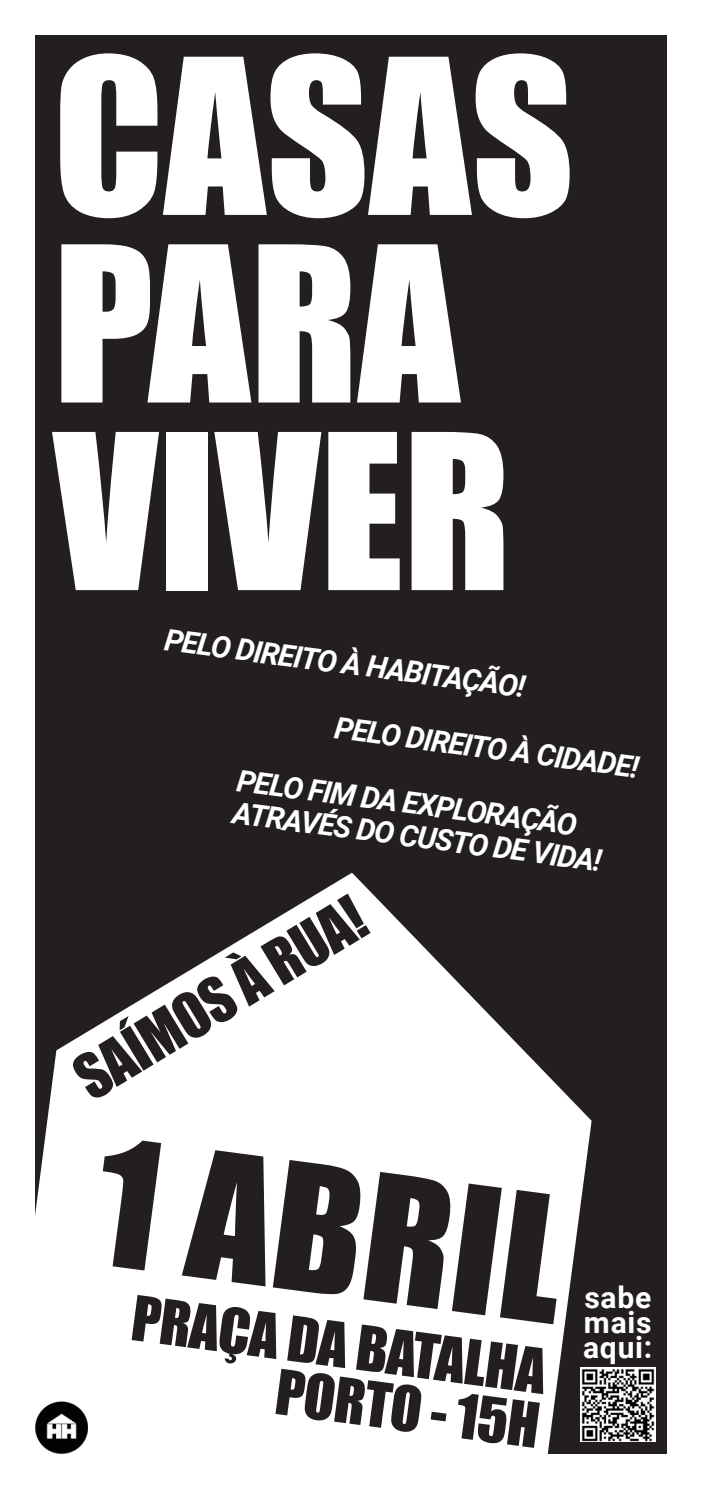
<style>
.page{position:relative;width:702px;height:1489px;background:#fff}
.page>*{position:absolute;margin:0;border:0;box-sizing:border-box;transform-origin:0 0}
.t1{font:200px/187.5px "Impact";color:#fff}
.t2{font:162.5px "Impact";color:#231f20}
.t3{font:57.5px "Impact";color:#231f20}
.t4{font:italic 700 30px/64.5px "Roboto";color:#fff}
.t5{font:700 30px/25px "Roboto";letter-spacing:.025em;color:#fff;text-align:justify}
</style>
<div class="page">
<div style="left:35px;top:35px;width:631px;height:1418px;background:#231f20"></div>
<svg style="left:35px;top:872px;width:556px;height:582px;fill:#fff"></svg>
<img style="left:580px;top:1366px;width:75px;height:74px">
<img style="left:35px;top:1398px;width:52px;height:55px">
<h1 class="t1" style="left:53px;top:37px;width:522px">CASAS<br>PARA<br>VIVER</h1>
<p class="t4" style="left:169px;top:607px;width:365px;rotate:7deg">PELO DIREITO À HABITAÇÃO!</p>
<p class="t4" style="left:249px;top:684px;width:398px;text-indent:91px;rotate:7deg">PELO DIREITO À CIDADE!<br>PELO FIM DA EXPLORAÇÃO</p>
<p class="t4" style="left:236px;top:780px;width:373px;rotate:7deg">ATRAVÉS DO CUSTO DE VIDA!</p>
<h3 class="t3" style="left:57px;top:1043px;width:329px;rotate:-31deg">SAÍMOS À RUA!</h3>
<h2 class="t2" style="left:113px;top:1076px;width:470px;rotate:7deg">1 ABRIL</h2>
<h3 class="t3" style="left:139px;top:1271px;width:418px;rotate:8deg">PRAÇA DA BATALHA</h3>
<h3 class="t3" style="left:282px;top:1345px;width:267px;rotate:8deg">PORTO - 15H</h3>
<p class="t5" style="left:583px;top:1283px;width:71px">sabe mais aqui:</p>
</div>
